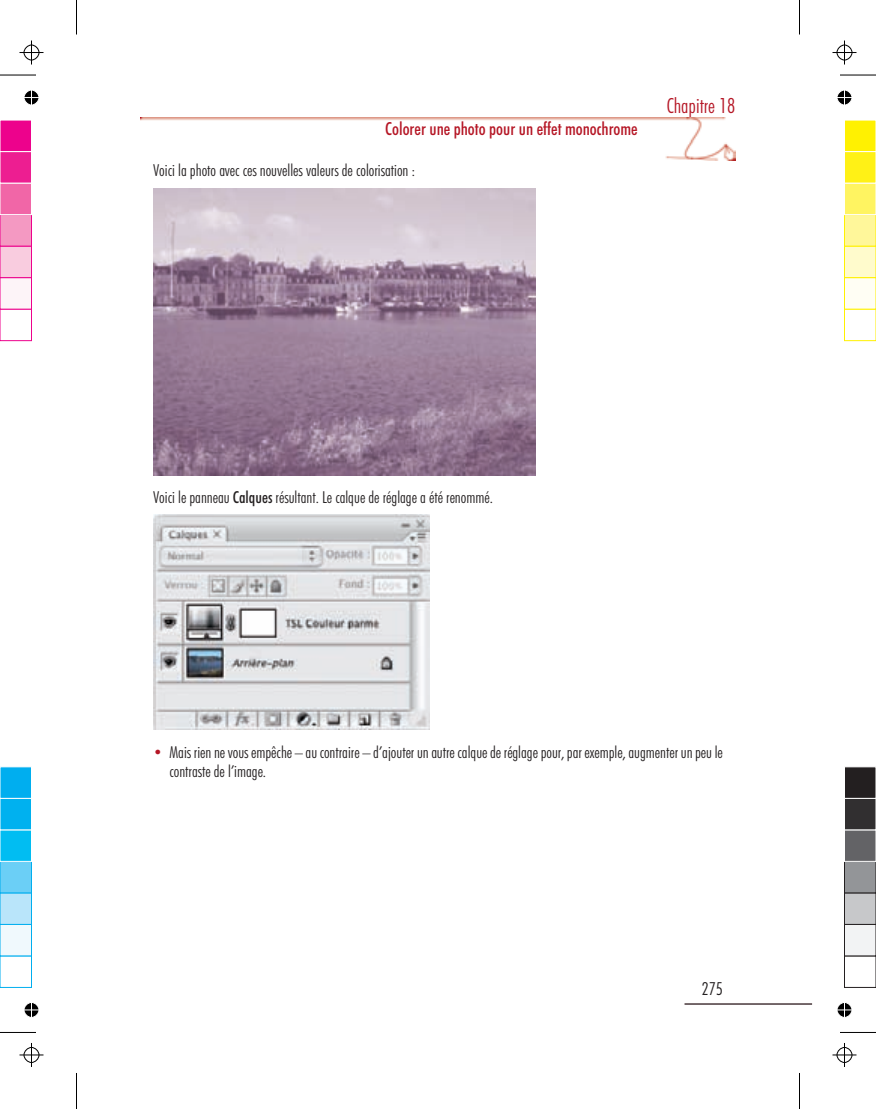
<style>
.page{position:relative;width:876px;height:1109px;background:#fff}
.page>*{position:absolute;margin:0;border:0;box-sizing:border-box;transform-origin:0 0}
.t1{font:21px "Futura Lt Cn BT";color:#b51625}
.t2{font:18px "Futura Md Cn BT";color:#b51625}
.t3{font:18px "Futura Lt Cn BT";color:#231f20}
.t4{font:16.5px/19.2px "Futura Lt Cn BT";color:#231f20}
.s1{font-family:"Futura Md Cn BT"}
.s2{font-size:16.2px;color:#b51625}
</style>
<div class="page">
<img style="left:141px;top:118px;width:595px;height:42px">
<hr style="left:685px;top:1003px;width:127px;height:1px;background:#48373a">
<img style="left:153px;top:188px;width:383px;height:287px">
<img style="left:153px;top:515px;width:276px;height:214px">
<hr style="left:0;top:1032px;width:36px;height:1px;background:#000">
<hr style="left:76px;top:1072px;width:1px;height:36px;background:#000">
<hr style="left:0;top:75px;width:36px;height:1px;background:#000">
<hr style="left:76px;top:0;width:1px;height:34px;background:#000">
<hr style="left:840px;top:75px;width:36px;height:1px;background:#000">
<hr style="left:799px;top:0;width:1px;height:34px;background:#000">
<hr style="left:840px;top:1032px;width:36px;height:1px;background:#000">
<hr style="left:799px;top:1072px;width:1px;height:36px;background:#000">
<svg style="left:20px;top:1043px;width:24px;height:23px"></svg>
<svg style="left:20px;top:40px;width:24px;height:24px"></svg>
<svg style="left:832px;top:40px;width:24px;height:24px"></svg>
<svg style="left:832px;top:1043px;width:24px;height:23px"></svg>
<svg style="left:24px;top:1002px;width:15px;height:16px"></svg>
<svg style="left:24px;top:90px;width:15px;height:15px"></svg>
<svg style="left:837px;top:90px;width:15px;height:15px"></svg>
<svg style="left:837px;top:1002px;width:15px;height:16px"></svg>
<div style="left:0;top:955px;width:32px;height:32px;background:#fff;border:1px solid #00aeef"></div>
<div style="left:0;top:924px;width:32px;height:32px;background:#f0f9fd;border:1px solid #00aeef"></div>
<div style="left:0;top:892px;width:32px;height:32px;background:#b9e5fa;border:1px solid #00aeef"></div>
<div style="left:0;top:861px;width:32px;height:32px;background:#6bcff6;border:1px solid #00aeef"></div>
<div style="left:0;top:829px;width:32px;height:32px;background:#01bdf2;border:1px solid #fff"></div>
<div style="left:0;top:798px;width:32px;height:32px;background:#00b1ef;border:1px solid #fff"></div>
<div style="left:0;top:766px;width:32px;height:32px;background:#00aeef;border:1px solid #fff"></div>
<div style="left:0;top:309px;width:32px;height:32px;background:#fff;border:1px solid #ed028c"></div>
<div style="left:0;top:277px;width:32px;height:32px;background:#fdf4f8;border:1px solid #ed028c"></div>
<div style="left:0;top:246px;width:32px;height:32px;background:#f9ccdf;border:1px solid #ed028c"></div>
<div style="left:0;top:214px;width:32px;height:32px;background:#f499c2;border:1px solid #ed028c"></div>
<div style="left:0;top:183px;width:32px;height:32px;background:#f166a7;border:1px solid #fff"></div>
<div style="left:0;top:151px;width:32px;height:32px;background:#ed1e91;border:1px solid #fff"></div>
<div style="left:0;top:120px;width:32px;height:32px;background:#ed028c;border:1px solid #fff"></div>
<div style="left:844px;top:309px;width:32px;height:32px;background:#fff;border:1px solid #fff101"></div>
<div style="left:844px;top:277px;width:32px;height:32px;background:#fffef4;border:1px solid #fff101"></div>
<div style="left:844px;top:246px;width:32px;height:32px;background:#fffbcc;border:1px solid #fff101"></div>
<div style="left:844px;top:214px;width:32px;height:32px;background:#fff79a;border:1px solid #fff101"></div>
<div style="left:844px;top:183px;width:32px;height:32px;background:#fff461;border:1px solid #fff"></div>
<div style="left:844px;top:151px;width:32px;height:32px;background:#fff116;border:1px solid #fff"></div>
<div style="left:844px;top:120px;width:32px;height:32px;background:#fff101;border:1px solid #fff"></div>
<div style="left:844px;top:955px;width:32px;height:32px;background:#fff;border:1px solid #231f20"></div>
<div style="left:844px;top:924px;width:32px;height:32px;background:#f2f3f4;border:1px solid #231f20"></div>
<div style="left:844px;top:892px;width:32px;height:32px;background:#c7c8ca;border:1px solid #231f20"></div>
<div style="left:844px;top:861px;width:32px;height:32px;background:#939598;border:1px solid #231f20"></div>
<div style="left:844px;top:829px;width:32px;height:32px;background:#636366;border:1px solid #fff"></div>
<div style="left:844px;top:798px;width:32px;height:32px;background:#312f30;border:1px solid #fff"></div>
<div style="left:844px;top:766px;width:32px;height:32px;background:#231f20;border:1px solid #fff"></div>
<p class="t2" style="left:385px;top:121px;width:254px">Colorer une photo pour un effet monochrome</p>
<p class="t4" style="left:153px;top:162px;width:263px">Voici la photo avec ces nouvelles valeurs de colorisation :</p>
<p class="t1" style="left:667px;top:97px;width:70px">Chapitre 18</p>
<p class="t4" style="left:153px;top:489px;width:341px">Voici le panneau <span class="s1">Calques</span> résultant. Le calque de réglage a été renommé.</p>
<p class="t4" style="left:170px;top:743px;width:555px;text-indent:-16px"><span class="s2">•</span> Mais rien ne vous empêche – au contraire – d’ajouter un autre calque de réglage pour, par exemple, augmenter un peu le contraste de l’image.</p>
<p class="t3" style="left:702px;top:980px;width:23px">275</p>
</div>
